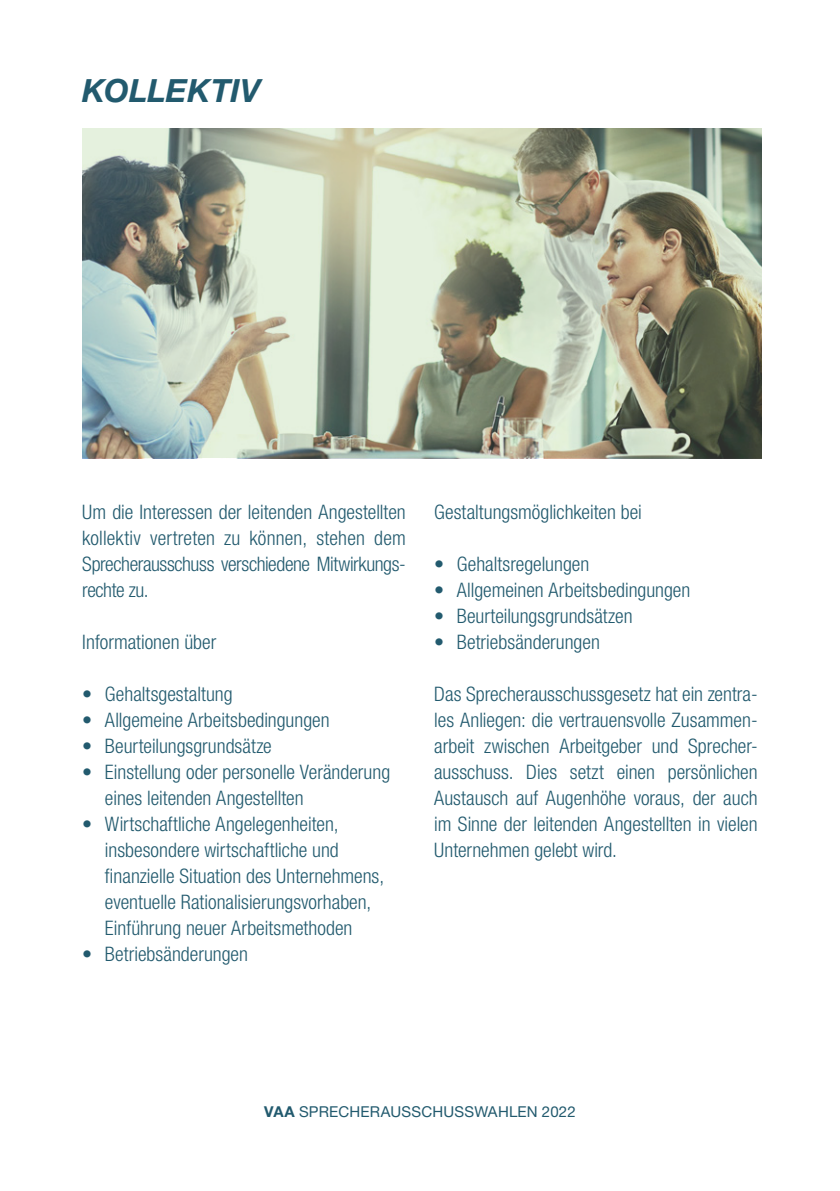
<style>
.page{position:relative;width:840px;height:1191px;background:#fff}
.page>*{position:absolute;margin:0;border:0;box-sizing:border-box;transform-origin:0 0}
.DIN_A5__Headline__Vo{font:italic 700 32px "Helvetica Neue LT Std";color:#225a6e}
.DIN_A5__Fließtext{font:300 condensed 20px/26px "Helvetica Neue LT Std";color:#225a6e;text-align:justify}
.t1{font:15px "Helvetica Neue LT Std";letter-spacing:.015em;color:#225a6e}
.s1{font-weight:700}
</style>
<div class="page">
<img style="left:82px;top:128px;width:679px;height:330px">
<p class="DIN_A5__Headline__Vo" style="left:82px;top:71px;width:179px">KOLLEKTIV</p>
<p class="DIN_A5__Fließtext" style="left:82px;top:498px;width:325px">Um die Interessen der leitenden Angestellten kollektiv vertreten zu können, stehen dem Sprecherausschuss verschiedene Mitwirkungs&shy;rechte zu.</p>
<p class="DIN_A5__Fließtext" style="left:82px;top:628px;width:135px">Informationen über</p>
<p class="DIN_A5__Fließtext" style="left:82px;top:680px;width:152px">• Gehaltsgestaltung</p>
<p class="DIN_A5__Fließtext" style="left:82px;top:706px;width:249px">• Allgemeine Arbeitsbedingungen</p>
<p class="DIN_A5__Fließtext" style="left:82px;top:732px;width:191px">• Beurteilungsgrundsätze</p>
<p class="DIN_A5__Fließtext" style="left:105px;top:758px;width:286px;text-indent:-23px">• Einstellung oder personelle Veränderung eines leitenden Angestellten</p>
<p class="DIN_A5__Fließtext" style="left:105px;top:810px;width:280px;text-align:left;text-indent:-23px">• Wirtschaftliche Angelegenheiten, insbesondere wirtschaftliche und finanzielle Situation des Unternehmens, eventuelle Rationalisierungsvorhaben, Einführung neuer Arbeitsmethoden</p>
<p class="DIN_A5__Fließtext" style="left:82px;top:940px;width:167px">• Betriebsänderungen</p>
<p class="DIN_A5__Fließtext" style="left:434px;top:498px;width:209px">Gestaltungsmöglichkeiten bei</p>
<p class="DIN_A5__Fließtext" style="left:434px;top:550px;width:156px">• Gehaltsregelungen</p>
<p class="DIN_A5__Fließtext" style="left:434px;top:576px;width:257px">• Allgemeinen Arbeitsbedingungen</p>
<p class="DIN_A5__Fließtext" style="left:434px;top:602px;width:200px">• Beurteilungsgrundsätzen</p>
<p class="DIN_A5__Fließtext" style="left:434px;top:628px;width:167px">• Betriebsänderungen</p>
<p class="DIN_A5__Fließtext" style="left:434px;top:680px;width:325px">Das Sprecherausschussgesetz hat ein zentra&shy;les Anliegen: die vertrauensvolle Zusammen&shy;arbeit zwischen Arbeitgeber und Sprecher&shy;ausschuss. Dies setzt einen persönlichen Austausch auf Augenhöhe voraus, der auch im Sinne der leitenden Angestellten in vielen Unternehmen gelebt wird.</p>
<p class="t1" style="left:264px;top:1102px;width:313px"><span class="s1">VAA</span> SPRECHERAUSSCHUSSWAHLEN 2022</p>
</div>
